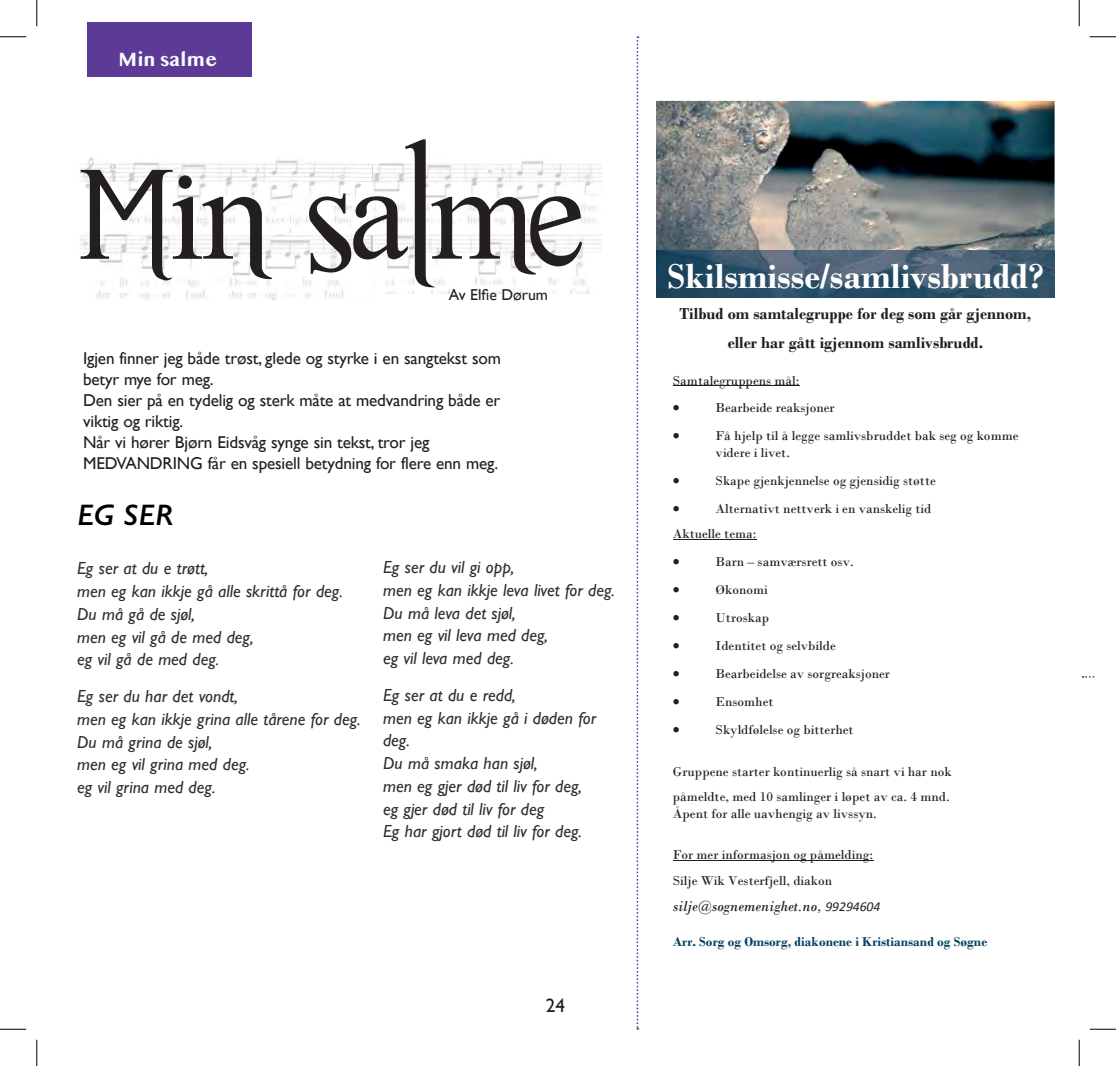
<style>
.page{position:relative;width:1116px;height:1066px;background:#fff}
.page>*{position:absolute;margin:0;border:0;box-sizing:border-box;transform-origin:0 0}
.t1{font:134.22px "Romance Fatal Serif Std";color:#231f20}
.t2{font:700 36.23px "Bodoni";color:#fff}
.t3{font:italic 600 29.75px "Gill Sans";color:#000001}
.t4{font:19.25px "Gill Sans";color:#231f20}
.t5{font:italic 17.5px/22.8px "Gill Sans";color:#2f2f31}
.t6{font:700 17.5px "Bangla MN";letter-spacing:.01em;color:#f9fcfe}
.t7{font:17.15px/21px "Gill Sans";letter-spacing:-.01em;color:#231f20}
.t8{font:700 16.62px/29.1px "Bodoni";color:#231f20;text-align:center}
.t9{font:15.75px "Gill Sans";color:#231f20}
.t10{font:italic 15.05px "Bodoni";color:#231f20}
.t11{font:13.65px/25.4px "Bodoni";color:#231f20}
.t12{font:700 13.65px "Bodoni";color:#054261}
.s1{font-family:"Calibri";font-size:13.65px}
</style>
<div class="page">
<img style="left:372px;top:161px;width:229px;height:132px">
<img style="left:80px;top:157px;width:292px;height:144px">
<div style="left:87px;top:22px;width:164px;height:54px;background:#5c3b97"></div>
<img style="left:656px;top:101px;width:398px;height:149px">
<img style="left:656px;top:250px;width:398px;height:47px">
<hr style="left:672px;top:385px;width:127px;height:1px;background:#231f20">
<hr style="left:672px;top:539px;width:84px;height:1px;background:#231f20">
<hr style="left:672px;top:860px;width:201px;height:1px;background:#231f20">
<svg style="left:636px;top:36px;width:2px;height:993px"></svg>
<svg style="left:1082px;top:676px;width:11px;height:2px"></svg>
<svg style="left:0;top:36px;width:26px;height:1px"></svg>
<svg style="left:1089px;top:36px;width:26px;height:1px"></svg>
<svg style="left:0;top:1029px;width:26px;height:1px"></svg>
<svg style="left:1089px;top:1029px;width:26px;height:1px"></svg>
<svg style="left:36px;top:0;width:1px;height:26px"></svg>
<svg style="left:36px;top:1039px;width:1px;height:27px"></svg>
<svg style="left:1078px;top:0;width:1px;height:26px"></svg>
<svg style="left:1078px;top:1039px;width:1px;height:27px"></svg>
<p class="t6" style="left:119px;top:50px;width:100px">Min salme</p>
<h1 class="t1" style="left:76px;top:139px;width:509px">Min salme</h1>
<p class="t9" style="left:448px;top:286px;width:101px">Av Elfie Dørum</p>
<p class="t7" style="left:83px;top:348px;width:419px">Igjen finner jeg både trøst, glede og styrke i en sangtekst som betyr mye for meg.<br>Den sier på en tydelig og sterk måte at medvandring både er viktig og riktig.<br>Når vi hører Bjørn Eidsvåg synge sin tekst, tror jeg MEDVANDRING får en spesiell betydning for flere enn meg.</p>
<h3 class="t3" style="left:77px;top:497px;width:98px">EG SER</h3>
<p class="t5" style="left:77px;top:557px;width:267px">Eg ser at du e trøtt,<br>men eg kan ikkje gå alle skrittå for deg.<br>Du må gå de sjøl,<br>men eg vil gå de med deg,<br>eg vil gå de med deg.</p>
<p class="t5" style="left:77px;top:685px;width:285px">Eg ser du har det vondt,<br>men eg kan ikkje grina alle tårene for deg.<br>Du må grina de sjøl,<br>men eg vil grina med deg.<br>eg vil grina med deg.</p>
<p class="t5" style="left:383px;top:556px;width:233px">Eg ser du vil gi opp,<br>men eg kan ikkje leva livet for deg.<br>Du må leva det sjøl,<br>men eg vil leva med deg,<br>eg vil leva med deg.</p>
<p class="t5" style="left:383px;top:683px;width:215px">Eg ser at du e redd,<br>men eg kan ikkje gå i døden for deg.<br>Du må smaka han sjøl,<br>men eg gjer død til liv for deg, eg gjer død til liv for deg<br>Eg har gjort død til liv for deg.</p>
<h3 class="t4" style="left:546px;top:993px;width:21px">24</h3>
<h2 class="t2" style="left:667px;top:255px;width:377px">Skilsmisse/samlivsbrudd?</h2>
<p class="t8" style="left:679px;top:299px;width:353px">Tilbud om samtalegruppe for deg som går gjennom, eller har gått igjennom samlivsbrudd.</p>
<p class="t11" style="left:672px;top:367px;width:128px">Samtalegruppens mål:</p>
<p class="t11" style="left:672px;top:395px;width:163px">• Bearbeide reaksjoner</p>
<p class="t11" style="left:715px;top:428px;width:304px;line-height:16.4px;text-indent:-43px">• Få hjelp til å legge samlivsbruddet bak seg og komme videre i livet.</p>
<p class="t11" style="left:672px;top:468px;width:264px">• Skape gjenkjennelse og gjensidig støtte</p>
<p class="t11" style="left:672px;top:496px;width:260px">• Alternativt nettverk i en vanskelig tid<br>Aktuelle tema:</p>
<p class="t11" style="left:672px;top:549px;width:182px">• Barn – samværsrett osv.</p>
<p class="t11" style="left:672px;top:577px;width:97px">• Økonomi</p>
<p class="t11" style="left:672px;top:605px;width:98px">• Utroskap</p>
<p class="t11" style="left:672px;top:633px;width:164px">• Identitet og selvbilde</p>
<p class="t11" style="left:672px;top:661px;width:219px">• Bearbeidelse av sorgreaksjoner</p>
<p class="t11" style="left:672px;top:689px;width:102px">• Ensomhet</p>
<p class="t11" style="left:672px;top:717px;width:182px">• Skyldfølelse og bitterhet</p>
<p class="t11" style="left:672px;top:759px;width:280px">Gruppene starter kontinuerlig så snart vi har nok påmeldte, med 10 samlinger i løpet av ca. 4 mnd.</p>
<p class="t11" style="left:672px;top:800px;width:205px">Åpent for alle uavhengig av livssyn.</p>
<p class="t11" style="left:672px;top:842px;width:202px">For mer informasjon og påmelding:<br>Silje Wik Vesterfjell, diakon</p>
<p class="t10" style="left:672px;top:897px;width:209px">silje@sognemenighet.no, <span class="s1">99294604</span></p>
<p class="t12" style="left:672px;top:933px;width:316px">Arr. Sorg og Omsorg, diakonene i Kristiansand og Søgne</p>
</div>
